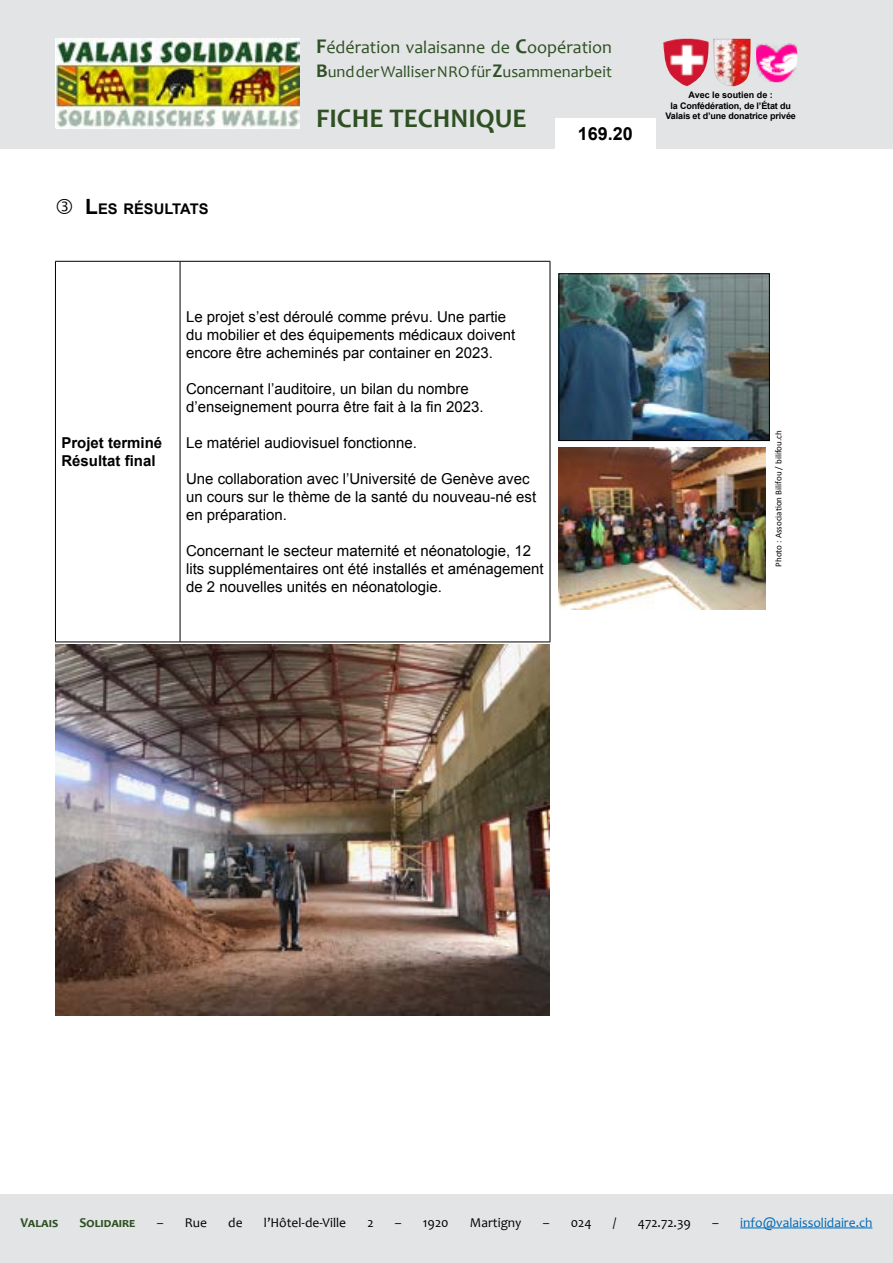
<style>
.page{position:relative;width:893px;height:1263px;background:#fff}
.page>*{position:absolute;margin:0;border:0;box-sizing:border-box;transform-origin:0 0}
.t1{font:700 27px "Candara";color:#2e5023}
.t2{font:18px "Candara";color:#2e5023}
.t3{font:700 18px "Arial";color:#000}
.t4{font:16.5px "Candara";color:#2e5023}
.t5{font:15px/18px "Arial";color:#000}
.t6{font:700 15px/18px "Arial";color:#000}
.t7{font:700 14.7px "Arial";color:#000}
.t8{font:13.5px "Candara";color:#000}
.t9{font:13.5px "Candara";color:#0069b4}
.t10{font:700 13.5px "Candara";color:#2e5023}
.t11{font:700 9px/10.8px "Arial";letter-spacing:-.015em;color:#000;text-align:center}
.t12{font:9px "Calibri";color:#000}
.s1{font-size:21px}
.s2{font-weight:700;font-size:21px}
.s3{font-weight:700;font-size:19.5px}
.s4{color:#000}
</style>
<div class="page">
<div style="left:0;top:0;width:893px;height:149px;background:#e3e4e6"></div>
<img style="left:57px;top:39px;width:243px;height:89px">
<hr style="left:55px;top:261px;width:125px;height:1px;background:#000">
<hr style="left:55px;top:261px;width:1px;height:381px;background:#000">
<hr style="left:180px;top:261px;width:370px;height:1px;background:#000">
<hr style="left:180px;top:261px;width:1px;height:381px;background:#000">
<hr style="left:550px;top:261px;width:1px;height:381px;background:#000">
<hr style="left:55px;top:642px;width:125px;height:1px;background:#000">
<hr style="left:180px;top:642px;width:370px;height:1px;background:#000">
<div style="left:0;top:1195px;width:893px;height:68px;background:#e3e4e6"></div>
<img style="left:561px;top:276px;width:207px;height:163px">
<div style="left:559px;top:274px;width:211px;height:167px;border:1px solid #000"></div>
<div style="left:555px;top:118px;width:101px;height:31px;background:#fff"></div>
<hr style="left:740px;top:1228px;width:132px;height:1px;background:#0069b4">
<img style="left:663px;top:39px;width:46px;height:47px">
<img style="left:713px;top:39px;width:37px;height:47px">
<img style="left:756px;top:43px;width:41px;height:39px">
<img style="left:559px;top:448px;width:206px;height:162px">
<img style="left:55px;top:645px;width:495px;height:371px">
<p class="t7" style="left:85px;top:199px;width:125px"><span class="s1">L</span>ES RÉSULTATS</p>
<p class="t2" style="left:316px;top:36px;width:297px"><span class="s2">F</span>édération valaisanne de <span class="s2">C</span>oopération</p>
<p class="t4" style="left:316px;top:61px;width:297px"><span class="s3">B</span>und der Walliser NRO für <span class="s3">Z</span>usammenarbeit</p>
<h1 class="t1" style="left:316px;top:101px;width:212px">FICHE TECHNIQUE</h1>
<p class="t3" style="left:578px;top:122px;width:57px">169.20</p>
<p class="t11" style="left:665px;top:90px;width:132px">Avec le soutien de :<br>la Confédération, de l’État du<br>Valais et d’une donatrice privée</p>
<p class="t6" style="left:61px;top:434px;width:102px">Projet terminé<br>Résultat final</p>
<p class="t5" style="left:186px;top:308px;width:331px">Le projet s’est déroulé comme prévu. Une partie du mobilier et des équipements médicaux doivent encore être acheminés par container en 2023.</p>
<p class="t5" style="left:186px;top:380px;width:299px">Concernant l’auditoire, un bilan du nombre d’enseignement pourra être fait à la fin 2023.</p>
<p class="t5" style="left:186px;top:434px;width:232px">Le matériel audiovisuel fonctionne.</p>
<p class="t5" style="left:186px;top:470px;width:352px">Une collaboration avec l’Université de Genève avec un cours sur le thème de la santé du nouveau-né est en préparation.</p>
<p class="t5" style="left:186px;top:542px;width:359px">Concernant le secteur maternité et néonatologie, 12 lits supplémentaires ont été installés et aménagement de 2 nouvelles unités en néonatologie.</p>
<p class="t12" style="left:773px;top:567px;width:138px;rotate:-90deg">Photo : Association Bilifou / bilifou.ch</p>
<p class="t10" style="left:21px;top:1214px;width:39px">Valais</p>
<p class="t10" style="left:80px;top:1214px;width:57px">Solidaire</p>
<p class="t8" style="left:157px;top:1214px;width:52px">– Rue</p>
<p class="t8" style="left:228px;top:1214px;width:16px">de</p>
<p class="t8" style="left:264px;top:1214px;width:84px">l’Hôtel-de-Ville</p>
<p class="t8" style="left:367px;top:1214px;width:8px">2</p>
<p class="t8" style="left:395px;top:1214px;width:55px">– 1920</p>
<p class="t8" style="left:470px;top:1214px;width:53px">Martigny</p>
<p class="t8" style="left:543px;top:1214px;width:50px">– 024</p>
<p class="t8" style="left:613px;top:1214px;width:5px">/</p>
<p class="t8" style="left:638px;top:1214px;width:55px">472.72.39</p>
<p class="t9" style="left:712px;top:1214px;width:162px"><span class="s4">–</span> info@valaissolidaire.ch</p>
</div>
